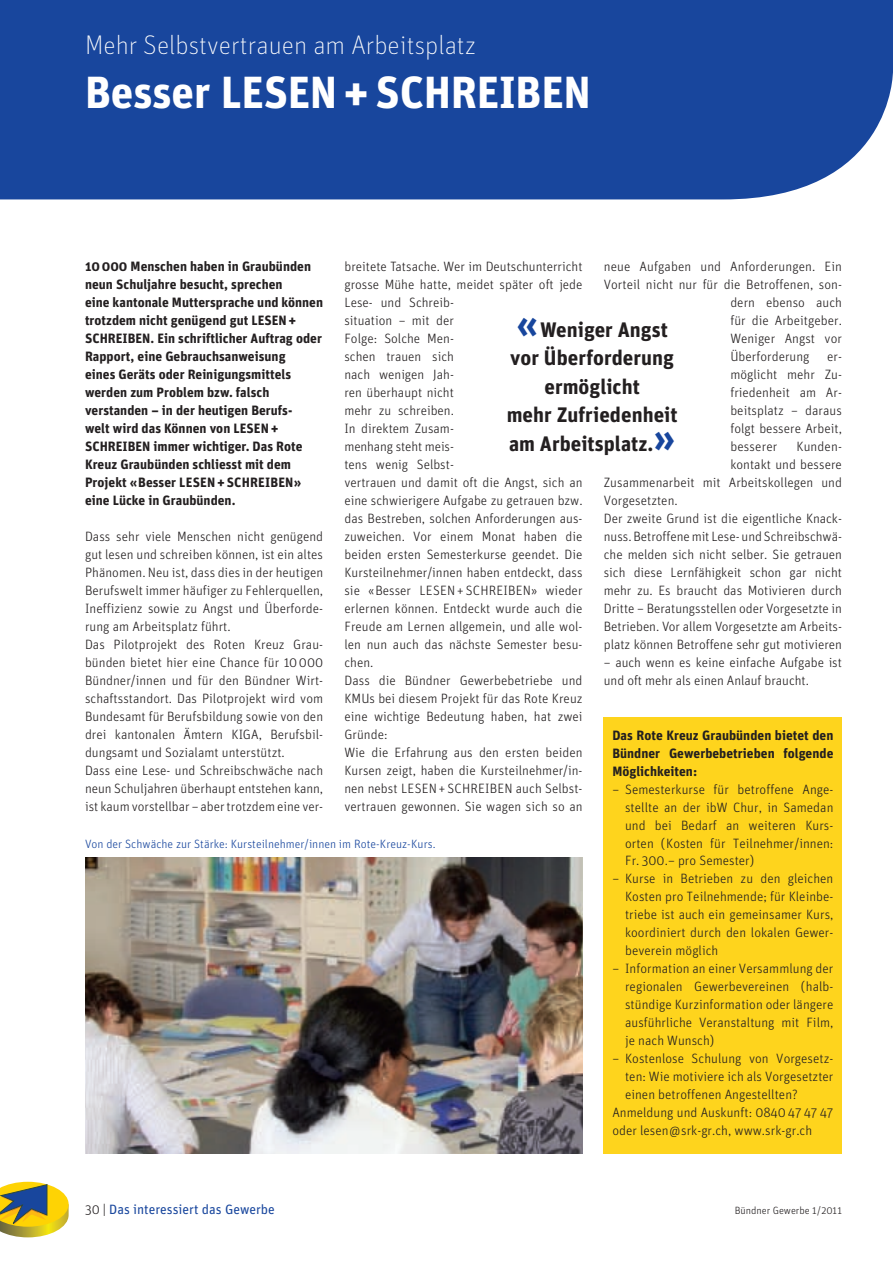
<style>
.page{position:relative;width:893px;height:1263px;background:#fff}
.page>*{position:absolute;margin:0;border:0;box-sizing:border-box;transform-origin:0 0}
.t1{font:45px "Unit SO Pri Bold";letter-spacing:-.005em;color:#fff}
.t2{font:27px "Unit SO Pri Thin";color:#fff}
.t3{font:21px/28.5px "Unit SO Pri Bold";color:#231f20;text-align:center}
.t4{font:13.5px/18px "Unit SO Pri Light";color:#231f20;text-align:justify}
.t5{font:13.5px/18px "Unit SO Pri Bold";color:#231f20}
.t6{font:13.5px "Unit SO Pri";color:#18469d}
.t7{font:12px "Unit SO Pri Light";color:#18469d}
.t8{font:10.5px "Unit SO Pri Light";color:#231f20}
.s1{font-size:39px;color:#18469d}
.s2{font-family:"Unit SO Pri Light";color:#231f20}
</style>
<div class="page">
<div style="left:0;top:0;width:893px;height:199px;background:#18469d"></div>
<svg style="left:0;top:1182px;width:69px;height:55px;background:#b5a94f"></svg>
<div style="left:604px;top:717px;width:238px;height:436px;background:#fed41d"></div>
<img style="left:85px;top:858px;width:498px;height:295px">
<p class="t2" style="left:85px;top:30px;width:392px">Mehr Selbstvertrauen am Arbeitsplatz</p>
<p class="t1" style="left:85px;top:65px;width:507px">Besser LESEN+ SCHREIBEN</p>
<p class="t4" style="left:344px;top:258px;width:240px;text-align:left">breitete Tatsache. Wer im Deutschunterricht grosse Mühe hatte, meidet später oft jede<br>Lese- und Schreib-<br>situation – mit der<br>Folge: Solche Men-<br>schen trauen sich<br>nach wenigen Jah-<br>ren überhaupt nicht<br>mehr zu schreiben.<br>In direktem Zusam-<br>menhang steht meis-<br>tens wenig Selbst-<br>vertrauen und damit oft die Angst, sich an eine schwierigere Aufgabe zu getrauen bzw. das Bestreben, solchen Anforderungen aus&shy;zuweichen. Vor einem Monat haben die beiden ersten Semesterkurse geendet. Die<br>Kursteilnehmer/innen haben entdeckt, dass sie «Besser LESEN+SCHREIBEN» wieder erlernen können. Entdeckt wurde auch die<br>Freude am Lernen allgemein, und alle wol&shy;len nun auch das nächste Semester besu&shy;chen.<br>Dass die Bündner Gewerbebetriebe und<br>KMUs bei diesem Projekt für das Rote Kreuz eine wichtige Bedeutung haben, hat zwei<br>Gründe:<br>Wie die Erfahrung aus den ersten beiden<br>Kursen zeigt, haben die Kursteilnehmer/in&shy;nen nebst LESEN+SCHREIBEN auch Selbst&shy;vertrauen gewonnen. Sie wagen sich so an</p>
<p class="t4" style="left:604px;top:257px;width:240px">neue Aufgaben und Anforderungen. Ein</p>
<p class="t5" style="left:85px;top:257px;width:240px">10000 Menschen haben in Graubünden neun Schuljahre besucht, sprechen<br>eine kantonale Muttersprache und können trotzdem nicht genügend gut LESEN+ SCHREIBEN. Ein schriftlicher Auftrag oder Rapport, eine Gebrauchsanweisung<br>eines Geräts oder Reinigungsmittels werden zum Problem bzw. falsch verstanden – in der heutigen Berufs-<br>welt wird das Können von LESEN+ SCHREIBEN immer wichtiger. Das Rote Kreuz Graubünden schliesst mit dem Projekt «Besser LESEN+SCHREIBEN» eine Lücke in Graubünden.</p>
<p class="t4" style="left:85px;top:528px;width:240px;text-align:left">Dass sehr viele Menschen nicht genügend gut lesen und schreiben können, ist ein altes Phänomen. Neu ist, dass dies in der heutigen Berufswelt immer häufiger zu Fehlerquellen, Ineffizienz sowie zu Angst und Überforde&shy;rung am Arbeitsplatz führt.<br>Das Pilotprojekt des Roten Kreuz Grau&shy;bünden bietet hier eine Chance für 10000<br>Bündner/innen und für den Bündner Wirt&shy;schaftsstandort. Das Pilotprojekt wird vom Bundesamt für Berufsbildung sowie von den drei kantonalen Ämtern KIGA, Berufsbil&shy;dungsamt und Sozialamt unterstützt.<br>Dass eine Lese- und Schreibschwäche nach neun Schuljahren überhaupt entstehen kann, ist kaum vorstellbar – aber trotzdem eine ver-</p>
<p class="t4" style="left:604px;top:275px;width:240px">Vorteil nicht nur für die Betroffenen, son-</p>
<p class="t4" style="left:730px;top:293px;width:113px">dern ebenso auch</p>
<p class="t4" style="left:730px;top:311px;width:113px">für die Arbeitgeber.</p>
<p class="t4" style="left:730px;top:329px;width:113px">Weniger Angst vor</p>
<p class="t4" style="left:730px;top:347px;width:81px">Überforderung</p>
<p class="t3" style="left:507px;top:315px;width:172px"><span class="s1">«</span>Weniger Angst vor Überforderung ermöglicht<br>mehr Zufriedenheit am Arbeitsplatz.<span class="s1">»</span></p>
<p class="t4" style="left:730px;top:347px;width:113px;text-indent:97px">er&shy;möglicht mehr Zu&shy;friedenheit am Ar&shy;beitsplatz – daraus folgt bessere Arbeit, besserer</p>
<p class="t4" style="left:796px;top:437px;width:47px">Kunden-</p>
<p class="t4" style="left:730px;top:455px;width:113px">kontakt und bessere</p>
<p class="t4" style="left:604px;top:473px;width:240px">Zusammenarbeit mit Arbeitskollegen und</p>
<p class="t4" style="left:604px;top:491px;width:75px">Vorgesetzten.</p>
<p class="t4" style="left:604px;top:509px;width:240px">Der zweite Grund ist die eigentliche Knack-</p>
<p class="t4" style="left:604px;top:527px;width:240px">nuss. Betroffene mit Lese- und Schreibschwä-</p>
<p class="t4" style="left:604px;top:545px;width:240px">che melden sich nicht selber. Sie getrauen</p>
<p class="t4" style="left:604px;top:563px;width:240px">sich diese Lernfähigkeit schon gar nicht</p>
<p class="t4" style="left:604px;top:581px;width:240px">mehr zu. Es braucht das Motivieren durch</p>
<p class="t4" style="left:604px;top:599px;width:240px">Dritte – Beratungsstellen oder Vorgesetzte in</p>
<p class="t4" style="left:604px;top:617px;width:240px">Betrieben. Vor allem Vorgesetzte am Arbeits-</p>
<p class="t4" style="left:604px;top:635px;width:240px">platz können Betroffene sehr gut motivieren</p>
<p class="t4" style="left:604px;top:653px;width:240px">– auch wenn es keine einfache Aufgabe ist und oft mehr als einen Anlauf braucht.</p>
<p class="t5" style="left:612px;top:725px;width:223px;text-align:justify">Das Rote Kreuz Graubünden bietet den Bündner Gewerbebetrieben folgende Möglichkeiten:</p>
<p class="t4" style="left:625px;top:780px;width:210px;text-indent:-13px">– Semesterkurse für betroffene Ange&shy;stellte an der ibW Chur, in Samedan und bei Bedarf an weiteren Kurs&shy;orten (Kosten für Teilnehmer/innen:<br>Fr. 300.– pro Semester)</p>
<p class="t4" style="left:625px;top:870px;width:210px;text-indent:-13px">– Kurse in Betrieben zu den gleichen Kosten pro Teilnehmende; für Kleinbe&shy;triebe ist auch ein gemeinsamer Kurs, koordiniert durch den lokalen Gewer&shy;beverein möglich</p>
<p class="t4" style="left:625px;top:960px;width:210px;text-indent:-13px">– Information an einer Versammlung der regionalen Gewerbevereinen (halb&shy;stündige Kurzinformation oder längere ausführliche Veranstaltung mit Film, je nach Wunsch)</p>
<p class="t4" style="left:612px;top:1050px;width:223px">– Kostenlose Schulung von Vorgesetz-</p>
<p class="t4" style="left:625px;top:1068px;width:210px">ten: Wie motiviere ich als Vorgesetzter</p>
<p class="t4" style="left:625px;top:1086px;width:174px">einen betroffenen Angestellten?</p>
<p class="t4" style="left:612px;top:1104px;width:223px">Anmeldung und Auskunft: 084047 47 47</p>
<p class="t4" style="left:612px;top:1122px;width:201px">oder lesen@srk-gr.ch, www.srk-gr.ch</p>
<p class="t7" style="left:85px;top:836px;width:352px">Von der Schwäche zur Stärke: Kursteilnehmer/innen im Rote-Kreuz-Kurs.</p>
<p class="t6" style="left:85px;top:1201px;width:191px"><span class="s2">30 |</span> Das interessiert das Gewerbe</p>
<p class="t8" style="left:735px;top:1204px;width:109px">Bündner Gewerbe 1/2011</p>
</div>
